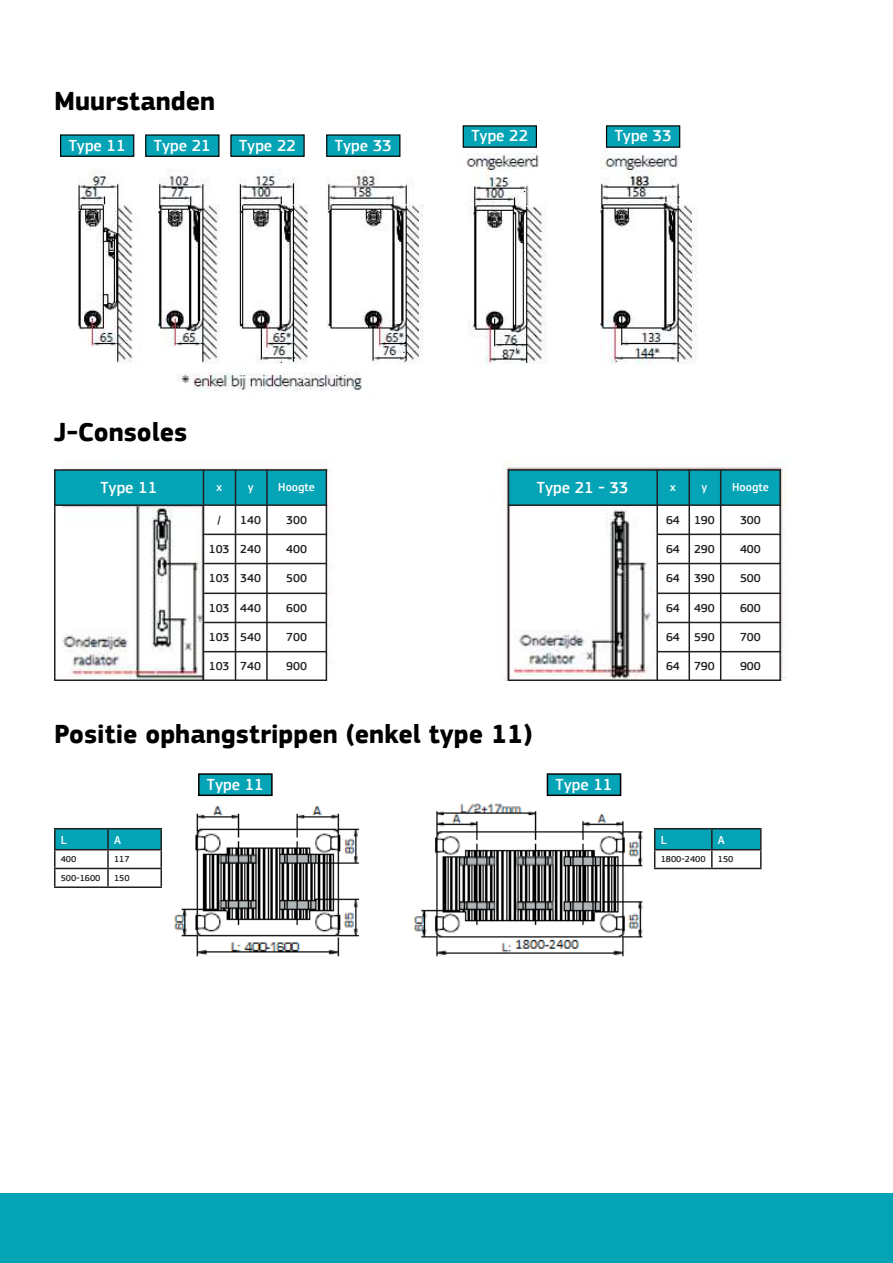
<style>
.page{position:relative;width:893px;height:1263px;background:#fff}
.page>*{position:absolute;margin:0;border:0;box-sizing:border-box;transform-origin:0 0}
.t1{font:700 27px "PF Square Sans Pro";color:#000}
.t2{font:500 16.5px "PF Square Sans Pro";color:#fff}
.t3{font:500 12px "PF Square Sans Pro";color:#221f1f}
.t4{font:500 12px "PF Square Sans Pro";color:#fff}
.t5{font:500 9px "PF Square Sans Pro";color:#221f1f}
</style>
<div class="page">
<div style="left:0;top:1193px;width:893px;height:70px;background:#04a3b6"></div>
<img style="left:78px;top:153px;width:620px;height:238px">
<div style="left:60px;top:134px;width:74px;height:23px;background:#04a3b6;border:1px solid #000"></div>
<div style="left:145px;top:134px;width:74px;height:23px;background:#04a3b6;border:1px solid #000"></div>
<div style="left:230px;top:134px;width:75px;height:23px;background:#04a3b6;border:1px solid #000"></div>
<div style="left:463px;top:125px;width:74px;height:23px;background:#04a3b6;border:1px solid #000"></div>
<div style="left:326px;top:134px;width:74px;height:23px;background:#04a3b6;border:1px solid #000"></div>
<div style="left:606px;top:125px;width:74px;height:23px;background:#04a3b6;border:1px solid #000"></div>
<img style="left:174px;top:803px;width:469px;height:154px">
<div style="left:198px;top:773px;width:75px;height:23px;background:#04a3b6;border:2px solid #000"></div>
<div style="left:547px;top:773px;width:74px;height:23px;background:#04a3b6;border:2px solid #000"></div>
<hr style="left:54px;top:828px;width:54px;height:1px;background:#221f1f">
<hr style="left:108px;top:828px;width:54px;height:1px;background:#221f1f">
<svg style="left:54px;top:829px;width:108px;height:57px"></svg>
<hr style="left:54px;top:886px;width:54px;height:2px;background:#221f1f">
<hr style="left:108px;top:886px;width:54px;height:2px;background:#221f1f">
<hr style="left:654px;top:828px;width:58px;height:1px;background:#221f1f">
<hr style="left:712px;top:828px;width:50px;height:1px;background:#221f1f">
<svg style="left:654px;top:829px;width:108px;height:39px"></svg>
<hr style="left:654px;top:868px;width:58px;height:1px;background:#221f1f">
<hr style="left:712px;top:868px;width:50px;height:1px;background:#221f1f">
<img style="left:63px;top:459px;width:724px;height:222px">
<div style="left:54px;top:470px;width:149px;height:36px;background:#04a3b6"></div>
<div style="left:508px;top:470px;width:149px;height:36px;background:#04a3b6"></div>
<div style="left:203px;top:470px;width:32px;height:36px;background:#04a3b6"></div>
<div style="left:657px;top:470px;width:32px;height:36px;background:#04a3b6"></div>
<div style="left:235px;top:470px;width:31px;height:36px;background:#04a3b6"></div>
<div style="left:689px;top:470px;width:31px;height:36px;background:#04a3b6"></div>
<div style="left:266px;top:470px;width:61px;height:36px;background:#04a3b6"></div>
<div style="left:720px;top:470px;width:61px;height:36px;background:#04a3b6"></div>
<div style="left:203px;top:505px;width:32px;height:29px;background:#fff"></div>
<div style="left:657px;top:506px;width:32px;height:29px;background:#fff"></div>
<div style="left:235px;top:505px;width:31px;height:29px;background:#fff"></div>
<div style="left:689px;top:506px;width:31px;height:29px;background:#fff"></div>
<div style="left:203px;top:534px;width:32px;height:29px;background:#fff"></div>
<div style="left:657px;top:535px;width:32px;height:29px;background:#fff"></div>
<div style="left:235px;top:534px;width:31px;height:29px;background:#fff"></div>
<div style="left:689px;top:535px;width:31px;height:29px;background:#fff"></div>
<div style="left:203px;top:563px;width:32px;height:30px;background:#fff"></div>
<div style="left:657px;top:564px;width:32px;height:29px;background:#fff"></div>
<div style="left:235px;top:563px;width:31px;height:30px;background:#fff"></div>
<div style="left:689px;top:564px;width:31px;height:29px;background:#fff"></div>
<div style="left:203px;top:593px;width:32px;height:29px;background:#fff"></div>
<div style="left:657px;top:593px;width:32px;height:29px;background:#fff"></div>
<div style="left:235px;top:593px;width:31px;height:29px;background:#fff"></div>
<div style="left:689px;top:593px;width:31px;height:29px;background:#fff"></div>
<div style="left:203px;top:622px;width:32px;height:30px;background:#fff"></div>
<div style="left:657px;top:622px;width:32px;height:30px;background:#fff"></div>
<div style="left:235px;top:622px;width:31px;height:30px;background:#fff"></div>
<div style="left:689px;top:622px;width:31px;height:30px;background:#fff"></div>
<div style="left:203px;top:652px;width:32px;height:29px;background:#fff"></div>
<div style="left:657px;top:652px;width:32px;height:29px;background:#fff"></div>
<div style="left:235px;top:652px;width:31px;height:29px;background:#fff"></div>
<div style="left:689px;top:652px;width:31px;height:29px;background:#fff"></div>
<div style="left:266px;top:505px;width:61px;height:29px;background:#fff"></div>
<div style="left:720px;top:506px;width:61px;height:29px;background:#fff"></div>
<div style="left:266px;top:535px;width:61px;height:29px;background:#fff"></div>
<div style="left:720px;top:535px;width:61px;height:29px;background:#fff"></div>
<div style="left:266px;top:563px;width:61px;height:30px;background:#fff"></div>
<div style="left:720px;top:564px;width:61px;height:29px;background:#fff"></div>
<div style="left:266px;top:593px;width:61px;height:29px;background:#fff"></div>
<div style="left:720px;top:593px;width:61px;height:29px;background:#fff"></div>
<div style="left:266px;top:622px;width:61px;height:30px;background:#fff"></div>
<div style="left:720px;top:622px;width:61px;height:30px;background:#fff"></div>
<div style="left:266px;top:652px;width:61px;height:29px;background:#fff"></div>
<div style="left:720px;top:652px;width:61px;height:29px;background:#fff"></div>
<hr style="left:54px;top:469px;width:273px;height:2px;background:#221f1f">
<hr style="left:508px;top:469px;width:273px;height:2px;background:#221f1f">
<hr style="left:54px;top:504px;width:273px;height:2px;background:#221f1f">
<hr style="left:508px;top:504px;width:273px;height:2px;background:#221f1f">
<hr style="left:203px;top:469px;width:1px;height:212px;background:#221f1f">
<hr style="left:656px;top:469px;width:2px;height:212px;background:#221f1f">
<hr style="left:235px;top:469px;width:1px;height:212px;background:#221f1f">
<hr style="left:688px;top:469px;width:2px;height:212px;background:#221f1f">
<hr style="left:266px;top:469px;width:2px;height:212px;background:#221f1f">
<hr style="left:720px;top:469px;width:1px;height:212px;background:#221f1f">
<hr style="left:326px;top:469px;width:1px;height:212px;background:#221f1f">
<hr style="left:779px;top:469px;width:2px;height:212px;background:#221f1f">
<hr style="left:204px;top:534px;width:123px;height:1px;background:#221f1f">
<hr style="left:658px;top:534px;width:123px;height:1px;background:#221f1f">
<hr style="left:204px;top:563px;width:123px;height:1px;background:#221f1f">
<hr style="left:658px;top:563px;width:123px;height:1px;background:#221f1f">
<hr style="left:204px;top:592px;width:123px;height:2px;background:#221f1f">
<hr style="left:658px;top:592px;width:123px;height:2px;background:#221f1f">
<hr style="left:204px;top:622px;width:123px;height:1px;background:#221f1f">
<hr style="left:658px;top:622px;width:123px;height:1px;background:#221f1f">
<hr style="left:204px;top:651px;width:123px;height:1px;background:#221f1f">
<hr style="left:658px;top:651px;width:123px;height:1px;background:#221f1f">
<hr style="left:55px;top:679px;width:272px;height:2px;background:#221f1f">
<hr style="left:509px;top:679px;width:272px;height:2px;background:#221f1f">
<hr style="left:54px;top:469px;width:2px;height:212px;background:#221f1f">
<hr style="left:508px;top:469px;width:1px;height:212px;background:#221f1f">
<h1 class="t1" style="left:54px;top:90px;width:163px">Muurstanden</h1>
<h2 class="t2" style="left:69px;top:139px;width:58px">Type 11</h2>
<h2 class="t2" style="left:154px;top:139px;width:58px">Type 21</h2>
<h2 class="t2" style="left:239px;top:139px;width:58px">Type 22</h2>
<h2 class="t2" style="left:335px;top:139px;width:58px">Type 33</h2>
<h2 class="t2" style="left:471px;top:130px;width:58px">Type 22</h2>
<h2 class="t2" style="left:615px;top:130px;width:58px">Type 33</h2>
<h1 class="t1" style="left:54px;top:422px;width:135px">J-Consoles</h1>
<h2 class="t2" style="left:100px;top:482px;width:58px">Type 11</h2>
<h2 class="t2" style="left:537px;top:482px;width:93px">Type 21 - 33</h2>
<p class="t4" style="left:278px;top:483px;width:38px">Hoogte</p>
<p class="t4" style="left:732px;top:483px;width:38px">Hoogte</p>
<p class="t4" style="left:216px;top:483px;width:7px">x</p>
<p class="t4" style="left:670px;top:483px;width:7px">x</p>
<p class="t4" style="left:248px;top:483px;width:7px">y</p>
<p class="t4" style="left:701px;top:483px;width:7px">y</p>
<p class="t3" style="left:217px;top:516px;width:5px">/</p>
<p class="t3" style="left:666px;top:516px;width:15px">64</p>
<p class="t3" style="left:240px;top:516px;width:22px">140</p>
<p class="t3" style="left:694px;top:516px;width:22px">190</p>
<p class="t3" style="left:286px;top:516px;width:22px">300</p>
<p class="t3" style="left:740px;top:516px;width:22px">300</p>
<p class="t3" style="left:286px;top:545px;width:22px">400</p>
<p class="t3" style="left:740px;top:545px;width:22px">400</p>
<p class="t3" style="left:286px;top:574px;width:22px">500</p>
<p class="t3" style="left:740px;top:574px;width:22px">500</p>
<p class="t3" style="left:286px;top:603px;width:22px">600</p>
<p class="t3" style="left:740px;top:603px;width:22px">600</p>
<p class="t3" style="left:286px;top:632px;width:22px">700</p>
<p class="t3" style="left:740px;top:632px;width:22px">700</p>
<p class="t3" style="left:286px;top:661px;width:22px">900</p>
<p class="t3" style="left:740px;top:661px;width:22px">900</p>
<p class="t3" style="left:209px;top:545px;width:22px">103</p>
<p class="t3" style="left:666px;top:545px;width:15px">64</p>
<p class="t3" style="left:240px;top:545px;width:22px">240</p>
<p class="t3" style="left:694px;top:545px;width:22px">290</p>
<p class="t3" style="left:209px;top:574px;width:22px">103</p>
<p class="t3" style="left:666px;top:574px;width:15px">64</p>
<p class="t3" style="left:240px;top:574px;width:22px">340</p>
<p class="t3" style="left:694px;top:574px;width:22px">390</p>
<p class="t3" style="left:209px;top:603px;width:22px">103</p>
<p class="t3" style="left:666px;top:603px;width:15px">64</p>
<p class="t3" style="left:240px;top:603px;width:22px">440</p>
<p class="t3" style="left:694px;top:603px;width:22px">490</p>
<p class="t3" style="left:209px;top:632px;width:22px">103</p>
<p class="t3" style="left:666px;top:632px;width:15px">64</p>
<p class="t3" style="left:240px;top:632px;width:22px">540</p>
<p class="t3" style="left:694px;top:632px;width:22px">590</p>
<p class="t3" style="left:209px;top:661px;width:22px">103</p>
<p class="t3" style="left:666px;top:661px;width:15px">64</p>
<p class="t3" style="left:240px;top:661px;width:22px">740</p>
<p class="t3" style="left:694px;top:661px;width:22px">790</p>
<h1 class="t1" style="left:54px;top:724px;width:480px">Positie ophangstrippen (enkel type 11)</h1>
<p class="t4" style="left:61px;top:835px;width:8px">L</p>
<p class="t4" style="left:114px;top:835px;width:8px">A</p>
<p class="t5" style="left:61px;top:856px;width:17px">400</p>
<p class="t5" style="left:114px;top:856px;width:17px">117</p>
<p class="t5" style="left:61px;top:875px;width:41px">500-1600</p>
<p class="t5" style="left:114px;top:875px;width:17px">150</p>
<h2 class="t2" style="left:207px;top:778px;width:58px">Type 11</h2>
<h2 class="t2" style="left:556px;top:778px;width:58px">Type 11</h2>
<p class="t4" style="left:661px;top:835px;width:8px">L</p>
<p class="t4" style="left:718px;top:835px;width:8px">A</p>
<p class="t5" style="left:661px;top:856px;width:46px">1800-2400</p>
<p class="t5" style="left:718px;top:856px;width:17px">150</p>
</div>
